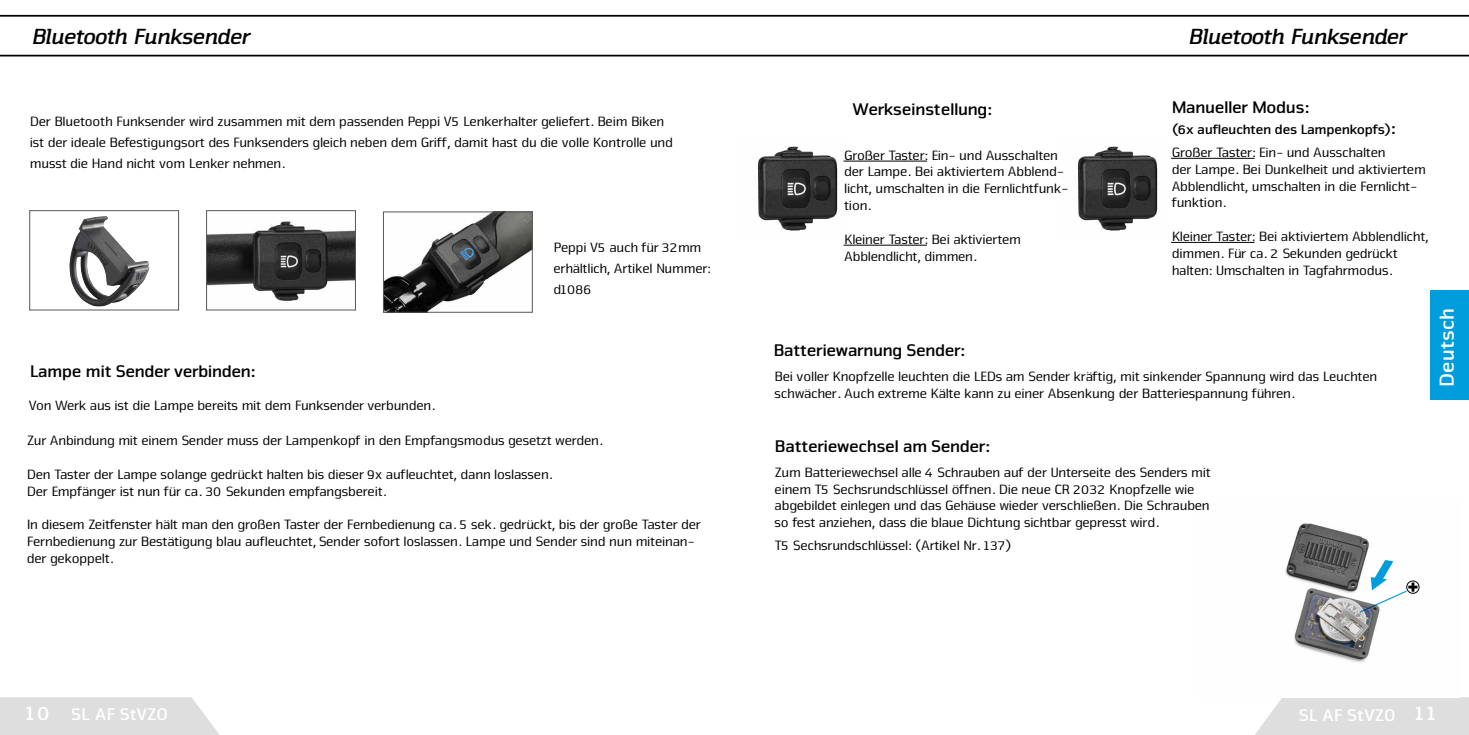
<style>
.page{position:relative;width:1469px;height:735px;background:#fff}
.page>*{position:absolute;margin:0;border:0;box-sizing:border-box;transform-origin:0 0}
.t1{font:italic 22.75px "Nuri Bold Slab";color:#000}
.t2{font:700 21px "Nuri";letter-spacing:.02em;color:#fff}
.t3{font:700 17.5px "Nuri";color:#000}
.t4{font:700 17.5px "Nuri";letter-spacing:.025em;color:#fff}
.t5{font:14px/16.8px "Nuri";color:#000}
.s1{font-size:21px}
.s2{font-weight:700}
.s3{font-weight:700;font-size:17.5px}
</style>
<div class="page">
<div style="left:1430px;top:290px;width:38px;height:110px;background:#009ddc"></div>
<svg style="left:1256px;top:697px;width:212px;height:37px;background:#e0e0e0"></svg>
<svg style="left:0;top:15px;width:1468px;height:41px"></svg>
<div style="left:0;top:697px;width:219px;height:37px;background:#dedede"></div>
<img style="left:208px;top:221px;width:146px;height:80px">
<div style="left:206px;top:210px;width:150px;height:100px;border:1px solid #575756"></div>
<img style="left:385px;top:213px;width:145px;height:97px">
<div style="left:383px;top:211px;width:149px;height:101px;border:1px solid #575756"></div>
<img style="left:69px;top:216px;width:80px;height:91px">
<div style="left:29px;top:210px;width:150px;height:100px;border:1px solid #575756"></div>
<img style="left:1285px;top:523px;width:135px;height:140px">
<div style="left:1406px;top:580px;width:13px;height:13px;border:1px solid #000;border-radius:50%"></div>
<svg style="left:1358px;top:559px;width:59px;height:54px"></svg>
<img style="left:757px;top:146px;width:89px;height:85px">
<img style="left:1077px;top:146px;width:81px;height:85px">
<hr style="left:1171px;top:158px;width:83px;height:1px;background:#000">
<hr style="left:1171px;top:242px;width:83px;height:1px;background:#000">
<hr style="left:843px;top:161px;width:84px;height:1px;background:#000">
<hr style="left:843px;top:245px;width:84px;height:1px;background:#000">
<h1 class="t1" style="left:30px;top:23px;width:219px">Bluetooth Funksender</h1>
<h1 class="t1" style="left:1187px;top:23px;width:219px">Bluetooth Funksender</h1>
<p class="t5" style="left:29px;top:110px;width:644px;line-height:21px">Der Bluetooth Funksender wird zusammen mit dem passenden Peppi V5 Lenkerhalter geliefert. Beim Biken ist der ideale Befestigungsort des Funksenders gleich neben dem Griff, damit hast du die volle Kontrolle und musst die Hand nicht vom Lenker nehmen.</p>
<p class="t3" style="left:29px;top:360px;width:226px">Lampe mit Sender verbinden:</p>
<p class="t5" style="left:28px;top:396px;width:407px">Von Werk aus ist die Lampe bereits mit dem Funksender verbunden.</p>
<p class="t5" style="left:553px;top:236px;width:158px;line-height:21px">Peppi V5 auch für 32mm erhältlich, Artikel Nummer: d1086</p>
<p class="t5" style="left:26px;top:431px;width:577px">Zur Anbindung mit einem Sender muss der Lampenkopf in den Empfangsmodus gesetzt werden.</p>
<p class="t5" style="left:26px;top:465px;width:527px">Den Taster der Lampe solange gedrückt halten bis dieser 9x aufleuchtet, dann loslassen.<br>Der Empfänger ist nun für ca. 30 Sekunden empfangsbereit.</p>
<p class="t5" style="left:26px;top:515px;width:675px">In diesem Zeitfenster hält man den großen Taster der Fernbedienung ca. 5 sek. gedrückt, bis der große Taster der<br>Fernbedienung zur Bestätigung blau aufleuchtet, Sender sofort loslassen. Lampe und Sender sind nun miteinan&shy;der gekoppelt.</p>
<p class="t4" style="left:24px;top:702px;width:144px"><span class="s1">10</span> SL AF StVZO</p>
<p class="t3" style="left:852px;top:98px;width:140px">Werkseinstellung:</p>
<p class="t3" style="left:1171px;top:96px;width:138px">Manueller Modus:</p>
<p class="t5" style="left:1171px;top:117px;width:225px;line-height:23.3px"><span class="s2">(6x aufleuchten des Lampenkopfs)</span><span class="s3">:<br></span>Großer Taster: Ein- und Ausschalten</p>
<p class="t5" style="left:1171px;top:160px;width:255px">der Lampe. Bei Dunkelheit und aktiviertem<br>Abblendlicht, umschalten in die Fernlicht&shy;funktion.</p>
<p class="t5" style="left:1171px;top:227px;width:258px">Kleiner Taster: Bei aktiviertem Abblendlicht, dimmen. Für ca. 2 Sekunden gedrückt halten: Umschalten in Tagfahrmodus.</p>
<p class="t5" style="left:843px;top:146px;width:225px">Großer Taster: Ein- und Ausschalten der Lampe. Bei aktiviertem Abblend&shy;licht, umschalten in die Fernlichtfunk&shy;tion.</p>
<p class="t5" style="left:843px;top:230px;width:178px">Kleiner Taster: Bei aktiviertem<br>Abblendlicht, dimmen.</p>
<p class="t3" style="left:772px;top:339px;width:193px">Batteriewarnung Sender:</p>
<p class="t5" style="left:774px;top:367px;width:604px">Bei voller Knopfzelle leuchten die LEDs am Sender kräftig, mit sinkender Spannung wird das Leuchten schwächer. Auch extreme Kälte kann zu einer Absenkung der Batteriespannung führen.</p>
<h2 class="t2" style="left:1433px;top:388px;width:81px;rotate:-90deg">Deutsch</h2>
<p class="t3" style="left:774px;top:435px;width:216px">Batteriewechsel am Sender:</p>
<p class="t5" style="left:774px;top:463px;width:437px">Zum Batteriewechsel alle 4 Schrauben auf der Unterseite des Senders mit einem T5 Sechsrundschlüssel öffnen. Die neue CR 2032 Knopfzelle wie abgebildet einlegen und das Gehäuse wieder verschließen. Die Schrauben so fest anziehen, dass die blaue Dichtung sichtbar gepresst wird.</p>
<p class="t5" style="left:774px;top:536px;width:238px">T5 Sechsrundschlüssel: (Artikel Nr. 137)</p>
<p class="t4" style="left:1298px;top:703px;width:139px">SL AF StVZO <span class="s1">11</span></p>
</div>
